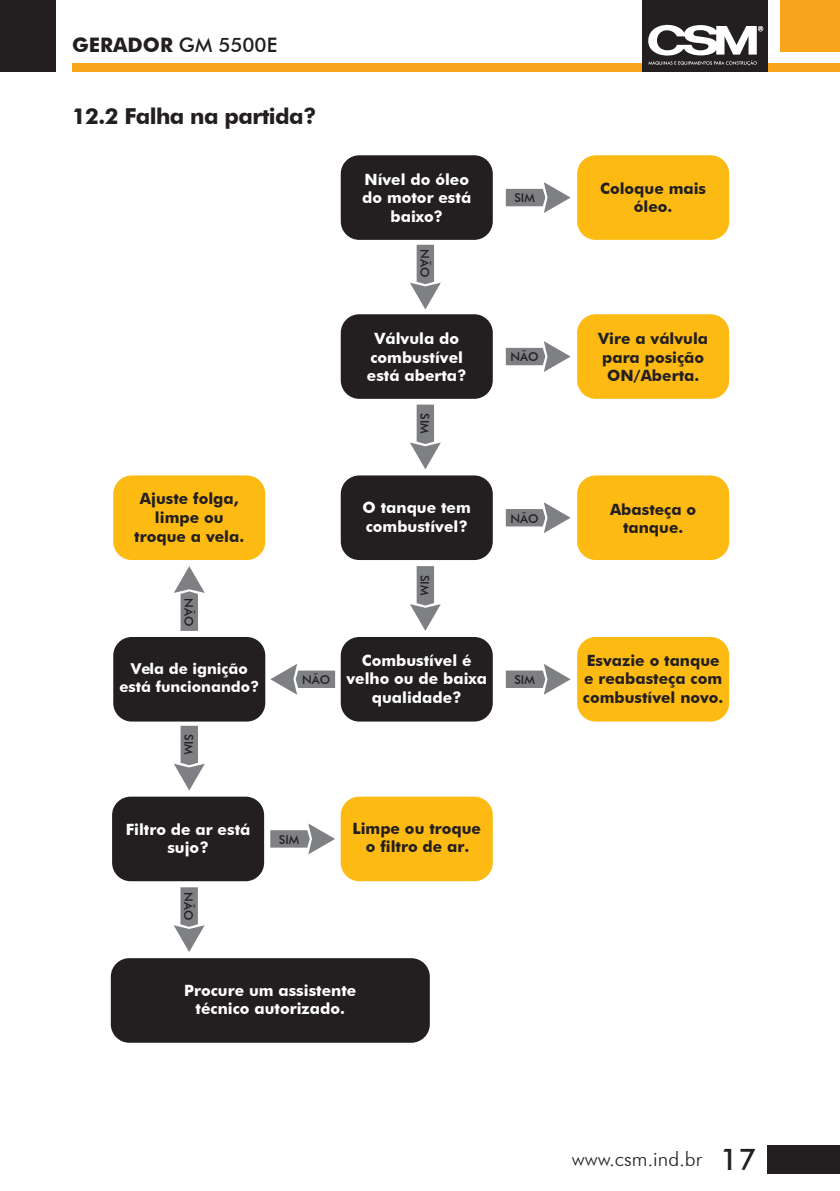
<style>
.page{position:relative;width:840px;height:1191px;background:#fff}
.page>*{position:absolute;margin:0;border:0;box-sizing:border-box;transform-origin:0 0}
.t1{font:700 22px "Futura BT";letter-spacing:-.025em;color:#231f20}
.t2{font:300 20px "Futura BT";color:#231f20}
.t3{font:700 20px "Futura BT";color:#231f20}
.t4{font:700 15.6px/18.6px "Futura BT";color:#fff;text-align:center}
.t5{font:700 15.6px/18.6px "Futura BT";color:#231f20;text-align:center}
.t6{font:700 15px/18px "Futura BT";color:#fff;text-align:center}
.t7{font:500 12px "Futura BT";color:#231f20}
.s1{font-weight:500}
.s2{font-weight:500;font-size:30px}
</style>
<div class="page">
<div style="left:72px;top:64px;width:767px;height:8px;background:#f9a51b"></div>
<div style="left:642px;top:0;width:125px;height:72px;background:#231f20"></div>
<div style="left:0;top:0;width:55px;height:72px;background:#231f20"></div>
<div style="left:780px;top:0;width:59px;height:52px;background:#f9a51b"></div>
<div style="left:766px;top:1145px;width:73px;height:29px;background:#231f20"></div>
<svg style="left:648px;top:24px;width:114px;height:42px"></svg>
<div style="left:340px;top:155px;width:152px;height:85px;background:#231f20;border-radius:19px"></div>
<div style="left:577px;top:155px;width:151px;height:85px;background:#fcba13;border-radius:19px"></div>
<svg style="left:505px;top:182px;width:65px;height:31px"></svg>
<div style="left:340px;top:314px;width:152px;height:85px;background:#231f20;border-radius:19px"></div>
<div style="left:577px;top:314px;width:151px;height:85px;background:#fcba13;border-radius:19px"></div>
<svg style="left:505px;top:341px;width:65px;height:31px"></svg>
<div style="left:340px;top:475px;width:152px;height:85px;background:#231f20;border-radius:19px"></div>
<div style="left:577px;top:475px;width:151px;height:85px;background:#fcba13;border-radius:19px"></div>
<svg style="left:505px;top:502px;width:65px;height:31px"></svg>
<svg style="left:410px;top:404px;width:30px;height:65px"></svg>
<div style="left:340px;top:637px;width:152px;height:84px;background:#231f20;border-radius:19px"></div>
<div style="left:577px;top:637px;width:151px;height:84px;background:#fcba13;border-radius:19px"></div>
<svg style="left:505px;top:664px;width:65px;height:31px"></svg>
<svg style="left:270px;top:823px;width:65px;height:31px"></svg>
<div style="left:113px;top:637px;width:152px;height:84px;background:#231f20;border-radius:19px"></div>
<svg style="left:270px;top:664px;width:65px;height:31px"></svg>
<div style="left:340px;top:796px;width:152px;height:85px;background:#fcba13;border-radius:19px"></div>
<svg style="left:410px;top:566px;width:30px;height:65px"></svg>
<div style="left:113px;top:475px;width:152px;height:85px;background:#fcba13;border-radius:19px"></div>
<svg style="left:174px;top:566px;width:31px;height:65px"></svg>
<div style="left:112px;top:796px;width:152px;height:85px;background:#231f20;border-radius:19px"></div>
<svg style="left:174px;top:726px;width:31px;height:64px"></svg>
<svg style="left:410px;top:245px;width:30px;height:64px"></svg>
<svg style="left:173px;top:887px;width:31px;height:65px"></svg>
<div style="left:111px;top:958px;width:318px;height:84px;background:#231f20;border-radius:18px"></div>
<p class="t3" style="left:72px;top:32px;width:207px">GERADOR <span class="s1">GM 5500E</span></p>
<h1 class="t1" style="left:72px;top:103px;width:246px">12.2 Falha na partida?</h1>
<p class="t4" style="left:362px;top:170px;width:110px">Nível do óleo do motor está baixo?</p>
<p class="t5" style="left:600px;top:179px;width:107px">Coloque mais óleo.</p>
<p class="t7" style="left:514px;top:191px;width:22px">SIM</p>
<p class="t7" style="left:432px;top:249px;width:30px;rotate:90deg">NÃO</p>
<p class="t4" style="left:366px;top:329px;width:101px">Válvula do combustível está aberta?</p>
<p class="t5" style="left:598px;top:329px;width:111px">Vire a válvula para posição<br>ON/Aberta.</p>
<p class="t7" style="left:510px;top:350px;width:30px">NÃO</p>
<p class="t7" style="left:432px;top:413px;width:22px;rotate:90deg">SIM</p>
<p class="t5" style="left:134px;top:489px;width:111px">Ajuste folga, limpe ou troque a vela.</p>
<p class="t7" style="left:196px;top:598px;width:30px;rotate:90deg">NÃO</p>
<p class="t6" style="left:119px;top:659px;width:141px">Vela de ignição está funcionando?</p>
<p class="t7" style="left:302px;top:672px;width:30px">NÃO</p>
<p class="t7" style="left:196px;top:734px;width:22px;rotate:90deg">SIM</p>
<p class="t4" style="left:362px;top:498px;width:110px;text-align:left">O tanque tem combustível?</p>
<p class="t5" style="left:609px;top:500px;width:88px">Abasteça o tanque.</p>
<p class="t7" style="left:510px;top:511px;width:30px">NÃO</p>
<p class="t7" style="left:432px;top:574px;width:22px;rotate:90deg">SIM</p>
<p class="t4" style="left:346px;top:651px;width:142px">Combustível é velho ou de baixa qualidade?</p>
<p class="t5" style="left:582px;top:650px;width:142px;text-align:left">Esvazie o tanque e reabasteça com combustível novo.</p>
<p class="t7" style="left:514px;top:672px;width:22px">SIM</p>
<p class="t4" style="left:126px;top:819px;width:126px">Filtro de ar está sujo?</p>
<p class="t7" style="left:196px;top:892px;width:30px;rotate:90deg">NÃO</p>
<p class="t7" style="left:279px;top:832px;width:22px">SIM</p>
<p class="t5" style="left:352px;top:818px;width:130px">Limpe ou troque o filtro de ar.</p>
<p class="t4" style="left:184px;top:980px;width:173px">Procure um assistente técnico autorizado.</p>
<p class="t2" style="left:571px;top:1146px;width:186px">www.csm.ind.br <span class="s2">17</span></p>
</div>
